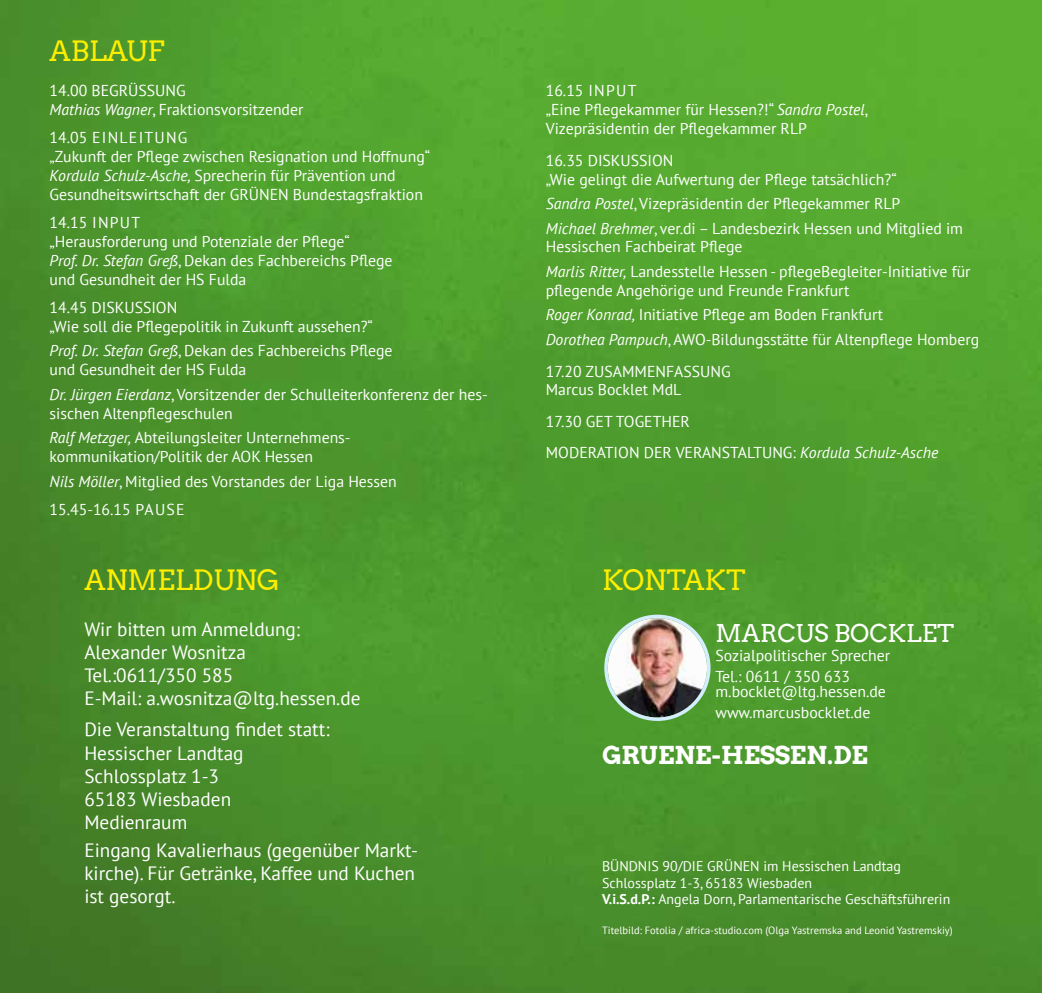
<style>
.page{position:relative;width:1042px;height:993px;background:#fff}
.page>*{position:absolute;margin:0;border:0;box-sizing:border-box;transform-origin:0 0}
.t1{font:28px "Arvo";color:#fe0}
.t2{font:24.5px "Arvo Gr 00 F Cn";color:#fff}
.t3{font:24.5px "Arvo";color:#fff}
.t4{font:19.25px/23.1px "PT Sans";color:#fff}
.t5{font:15.75px/18.9px "PT Sans";color:#fff}
.t6{font:14px/16.8px "PT Sans";color:#fff}
.t7{font:10.5px "PT Sans";color:#fff}
.s1{font-style:italic}
.s2{font-weight:700}
</style>
<div class="page">
<img style="left:0;top:0;width:1042px;height:992px">
<img style="left:608px;top:618px;width:99px;height:99px;border-radius:50px">
<div style="left:604px;top:614px;width:106px;height:106px;border:4px solid #d4edfc;border-radius:50%"></div>
<h1 class="t1" style="left:50px;top:34px;width:116px">ABLAUF</h1>
<p class="t5" style="left:50px;top:81px;width:255px">14.00 BEGRÜSSUNG<br><span class="s1">Mathias Wagner</span>, Fraktionsvorsitzender</p>
<p class="t5" style="left:50px;top:128px;width:382px">14.05 EINLEITUNG<br>„Zukunft der Pflege zwischen Resignation und Hoffnung“ <span class="s1">Kordula Schulz-Asche,</span> Sprecherin für Prävention und Gesundheitswirtschaft der GRÜNEN Bundestagsfraktion</p>
<p class="t5" style="left:50px;top:212px;width:344px">14.15 INPUT<br>„Herausforderung und Potenziale der Pflege“<br><span class="s1">Prof. Dr. Stefan Greß</span>, Dekan des Fachbereichs Pflege und Gesundheit der HS Fulda</p>
<p class="t5" style="left:50px;top:297px;width:325px">14.45 DISKUSSION<br>„Wie soll die Pflegepolitik in Zukunft aussehen?“</p>
<p class="t5" style="left:50px;top:341px;width:344px"><span class="s1">Prof. Dr. Stefan Greß</span>, Dekan des Fachbereichs Pflege und Gesundheit der HS Fulda</p>
<p class="t5" style="left:50px;top:384px;width:440px"><span class="s1">Dr. Jürgen Eierdanz</span>, Vorsitzender der Schulleiterkonferenz der hes&shy;sischen Altenpflegeschulen</p>
<p class="t5" style="left:50px;top:427px;width:302px"><span class="s1">Ralf Metzger,</span> Abteilungsleiter Unternehmens&shy;kommunikation/Politik der AOK Hessen</p>
<p class="t5" style="left:50px;top:466px;width:349px;line-height:28px"><span class="s1">Nils Möller</span>, Mitglied des Vorstandes der Liga Hessen<br>15.45-16.15 PAUSE</p>
<h1 class="t1" style="left:84px;top:562px;width:197px">ANMELDUNG</h1>
<p class="t4" style="left:84px;top:616px;width:278px">Wir bitten um Anmeldung:<br>Alexander Wosnitza<br>Tel.:0611/350 585<br>E-Mail: a.wosnitza@ltg.hessen.de</p>
<p class="t4" style="left:84px;top:717px;width:247px">Die Veranstaltung findet statt:<br>Hessischer Landtag<br>Schlossplatz 1-3<br>65183 Wiesbaden<br>Medienraum</p>
<p class="t4" style="left:84px;top:837px;width:335px">Eingang Kavalierhaus (gegenüber Markt&shy;kirche). Für Getränke, Kaffee und Kuchen ist gesorgt.</p>
<p class="t5" style="left:546px;top:81px;width:324px">16.15 INPUT<br>„Eine Pflegekammer für Hessen?!“ <span class="s1">Sandra Postel</span>,<br>Vizepräsidentin der Pflegekammer RLP</p>
<p class="t5" style="left:546px;top:150px;width:352px">16.35 DISKUSSION<br>„Wie gelingt die Aufwertung der Pflege tatsächlich?“</p>
<p class="t5" style="left:546px;top:191px;width:419px;line-height:24.5px"><span class="s1">Sandra Postel</span>, Vizepräsidentin der Pflegekammer RLP<br><span class="s1">Michael Brehmer</span>, ver.di – Landesbezirk Hessen und Mitglied im</p>
<p class="t5" style="left:546px;top:234px;width:426px;line-height:24.5px">Hessischen Fachbeirat Pflege<br><span class="s1">Marlis Ritter,</span> Landesstelle Hessen - pflegeBegleiter-Initiative für</p>
<p class="t5" style="left:546px;top:278px;width:435px;line-height:24.5px">pflegende Angehörige und Freunde Frankfurt<br><span class="s1">Roger Konrad,</span> Initiative Pflege am Boden Frankfurt<br><span class="s1">Dorothea Pampuch</span>, AWO-Bildungsstätte für Altenpflege Homberg</p>
<p class="t5" style="left:546px;top:361px;width:186px">17.20 ZUSAMMENFASSUNG<br>Marcus Bocklet MdL</p>
<p class="t5" style="left:546px;top:405px;width:394px;line-height:31.5px">17.30 GET TOGETHER<br>MODERATION DER VERANSTALTUNG: <span class="s1">Kordula Schulz-Asche</span></p>
<h1 class="t1" style="left:602px;top:562px;width:145px">KONTAKT</h1>
<h2 class="t3" style="left:715px;top:618px;width:240px">MARCUS BOCKLET</h2>
<p class="t5" style="left:715px;top:644px;width:176px;line-height:21px">Sozialpolitischer Sprecher<br>Tel.: 0611 / 350 633</p>
<p class="t5" style="left:715px;top:680px;width:172px;line-height:21px">m.bocklet@ltg.hessen.de www.marcusbocklet.de</p>
<h2 class="t2" style="left:602px;top:737px;width:267px">GRUENE-HESSEN.DE</h2>
<p class="t6" style="left:602px;top:856px;width:350px">BÜNDNIS 90/DIE GRÜNEN im Hessischen Landtag<br>Schlossplatz 1-3, 65183 Wiesbaden<br><span class="s2">V.i.S.d.P.:</span> Angela Dorn, Parlamentarische Geschäftsführerin</p>
<p class="t7" style="left:602px;top:923px;width:352px">Titelbild: Fotolia / africa-studio.com (Olga Yastremska and Leonid Yastremskiy)</p>
</div>
